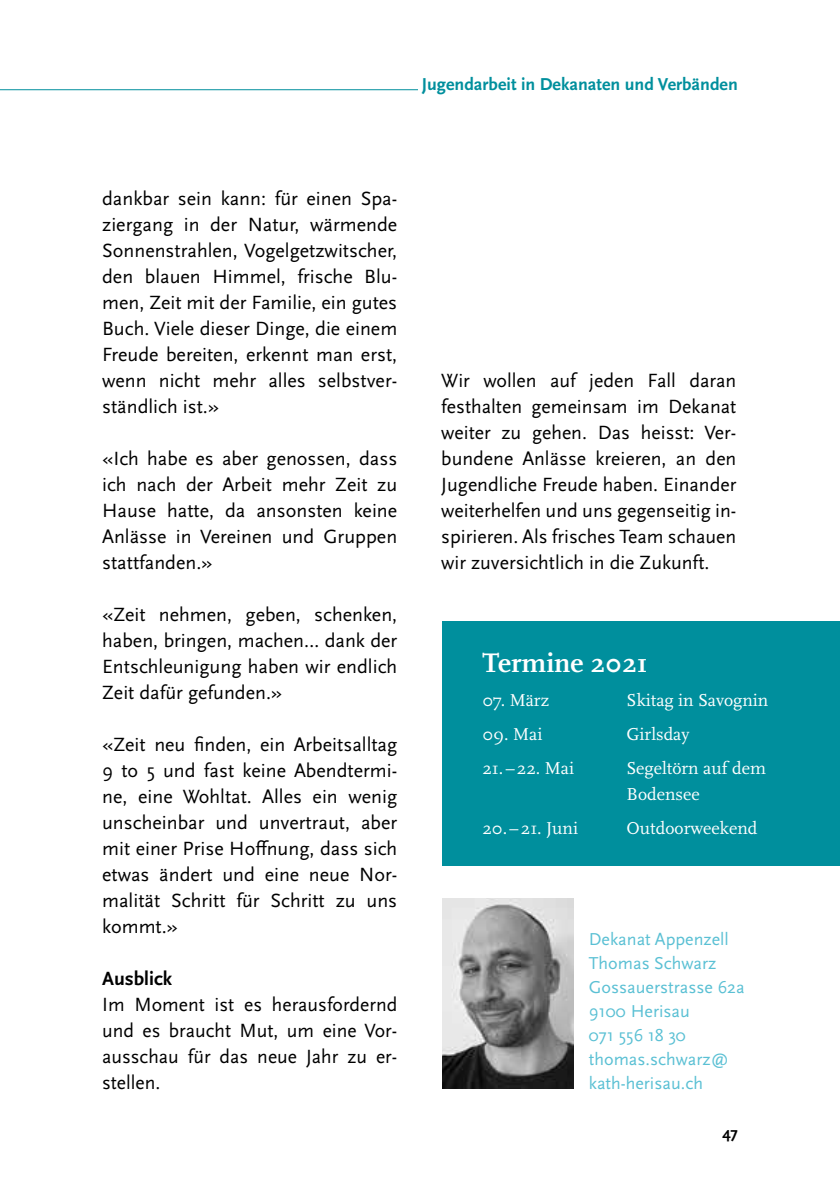
<style>
.page{position:relative;width:840px;height:1191px;background:#fff}
.page>*{position:absolute;margin:0;border:0;box-sizing:border-box;transform-origin:0 0}
.t1{font:700 28px "Scala Pro";color:#fff}
.t2{font:20px/26px "Scala Sans Pro";color:#000;text-align:justify}
.t3{font:700 20px "Scala Sans Pro";color:#000}
.t4{font:18px/24px "Scala Sans Pro";color:#5ac0d4}
.t5{font:18px/26px "Scala Pro";color:#fff}
.t6{font:700 18px "Scala Sans Pro";color:#008f9d}
.t7{font:700 16px "Scala Sans Pro";color:#000}
</style>
<div class="page">
<hr style="left:0;top:89px;width:418px;height:1px;background:#008f9d">
<img style="left:442px;top:899px;width:131px;height:190px">
<div style="left:442px;top:621px;width:397px;height:244px;background:#008f9d"></div>
<p class="t6" style="left:421px;top:74px;width:317px">Jugendarbeit in Dekanaten und Verbänden</p>
<p class="t2" style="left:102px;top:185px;width:296px">dankbar sein kann: für einen Spa&shy;ziergang in der Natur, wärmende Sonnenstrahlen, Vogelgetzwitscher, den blauen Himmel, frische Blu&shy;men, Zeit mit der Familie, ein gutes Buch. Viele dieser Dinge, die einem Freude bereiten, erkennt man erst, wenn nicht mehr alles selbstver&shy;ständlich ist.»</p>
<p class="t2" style="left:102px;top:445px;width:296px">«Ich habe es aber genossen, dass ich nach der Arbeit mehr Zeit zu Hause hatte, da ansonsten keine Anlässe in Vereinen und Gruppen stattfanden.»</p>
<p class="t2" style="left:102px;top:601px;width:296px">«Zeit nehmen, geben, schenken, haben, bringen, machen… dank der Entschleunigung haben wir endlich Zeit dafür gefunden.»</p>
<p class="t2" style="left:102px;top:731px;width:296px">«Zeit neu finden, ein Arbeitsalltag 9 to 5 und fast keine Abendtermi&shy;ne, eine Wohltat. Alles ein wenig unscheinbar und unvertraut, aber mit einer Prise Hoffnung, dass sich etwas ändert und eine neue Nor&shy;malität Schritt für Schritt zu uns kommt.»</p>
<p class="t3" style="left:102px;top:967px;width:72px">Ausblick</p>
<p class="t2" style="left:102px;top:991px;width:296px">Im Moment ist es herausfordernd und es braucht Mut, um eine Vor&shy;ausschau für das neue Jahr zu er&shy;stellen.</p>
<p class="t2" style="left:441px;top:367px;width:296px">Wir wollen auf jeden Fall daran festhalten gemeinsam im Dekanat weiter zu gehen. Das heisst: Ver&shy;bundene Anlässe kreieren, an den Jugendliche Freude haben. Einander weiterhelfen und uns gegenseitig in&shy;spirieren. Als frisches Team schauen wir zuversichtlich in die Zukunft.</p>
<h1 class="t1" style="left:482px;top:647px;width:167px">Termine 2021</h1>
<p class="t5" style="left:482px;top:687px;width:68px">07. März</p>
<p class="t5" style="left:626px;top:687px;width:143px">Skitag in Savognin</p>
<p class="t5" style="left:482px;top:721px;width:61px">09. Mai</p>
<p class="t5" style="left:626px;top:721px;width:64px">Girlsday</p>
<p class="t5" style="left:482px;top:755px;width:93px">21.–22. Mai</p>
<p class="t5" style="left:626px;top:755px;width:141px">Segeltörn auf dem<br>Bodensee</p>
<p class="t5" style="left:482px;top:815px;width:97px">20. –21. Juni</p>
<p class="t5" style="left:626px;top:815px;width:132px">Outdoorweekend</p>
<p class="t4" style="left:588px;top:927px;width:157px">Dekanat Appenzell<br>Thomas Schwarz<br>Gossauerstrasse 62a<br>9100 Herisau<br>071 556 18 30 thomas.schwarz@ kath-herisau.ch</p>
<p class="t7" style="left:722px;top:1123px;width:17px">47</p>
</div>
